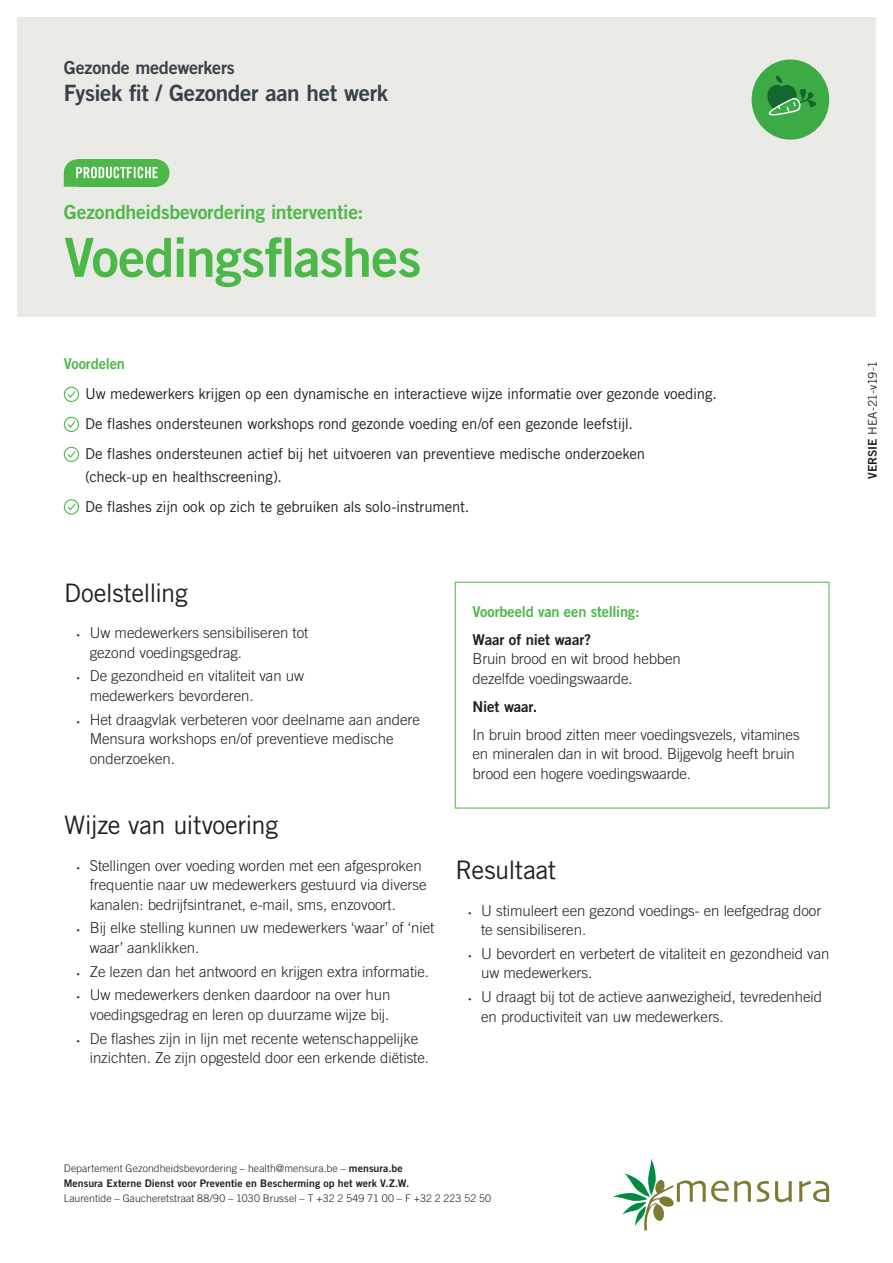
<style>
.page{position:relative;width:893px;height:1263px;background:#fff}
.page>*{position:absolute;margin:0;border:0;box-sizing:border-box;transform-origin:0 0}
.t1{font:54px "Trade Gothic LT Bold Two";letter-spacing:-.02em;color:#4cb848}
.t2{font:25.5px "Trade Gothic LT";letter-spacing:-.025em;color:#231f20}
.t3{font:22.5px "Trade Gothic LT Bold Two";letter-spacing:-.015em;color:#38404a}
.t4{font:19.5px "Trade Gothic LT Bold Two";letter-spacing:-.015em;color:#4cb848}
.t5{font:18px "Trade Gothic LT Bold Two";letter-spacing:-.01em;color:#38404a}
.t6{font:300 15px/19.5px "Trade Gothic LT";letter-spacing:-.005em;color:#231f20}
.t7{font:15px/30px "Trade Gothic LT";letter-spacing:-.01em;color:#231f20}
.t8{font:15px "Trade Gothic LT Bold Two";letter-spacing:-.01em;color:#4cb848}
.t9{font:15px "Trade Gothic LT Bold Two";letter-spacing:-.01em;color:#231f20}
.t10{font:12px "Trade Gothic LT";letter-spacing:-.04em;color:#231f20}
.t11{font:300 10.5px "Trade Gothic LT";letter-spacing:.005em;color:#231f20}
.t12{font:10.5px "Trade Gothic LT Bold Two";letter-spacing:.005em;color:#231f20}
.s1{font-family:"Myriad Pro";font-weight:400;font-size:10.5px}
.s2{font-family:"Trade Gothic LT Bold Two";font-weight:400}
.s3{font-family:"Trade Gothic LT Bold Two"}
</style>
<div class="page">
<svg style="left:757px;top:1181px;width:12px;height:21px"></svg>
<svg style="left:775px;top:1181px;width:17px;height:21px"></svg>
<svg style="left:799px;top:1181px;width:30px;height:21px"></svg>
<svg style="left:613px;top:1158px;width:138px;height:72px"></svg>
<div style="left:17px;top:17px;width:859px;height:299px;background:#eaeae7"></div>
<div style="left:752px;top:60px;width:77px;height:80px;background:#3cab46;border-radius:50%"></div>
<svg style="left:767px;top:75px;width:49px;height:41px"></svg>
<svg style="left:63px;top:386px;width:17px;height:16px"></svg>
<svg style="left:63px;top:416px;width:17px;height:16px"></svg>
<svg style="left:63px;top:446px;width:17px;height:16px"></svg>
<svg style="left:63px;top:499px;width:17px;height:16px"></svg>
<div style="left:455px;top:582px;width:374px;height:226px;border:1px solid #4cb848"></div>
<div style="left:142px;top:159px;width:27px;height:28px;background:#4cb848;border-radius:50%"></div>
<svg style="left:64px;top:159px;width:94px;height:28px;background:#6dc469"></svg>
<p class="t5" style="left:64px;top:57px;width:173px">Gezonde medewerkers</p>
<h3 class="t3" style="left:64px;top:79px;width:326px">Fysiek fit / Gezonder aan het werk</h3>
<h3 class="t4" style="left:64px;top:200px;width:301px">Gezondheidsbevordering interventie:</h3>
<h1 class="t1" style="left:64px;top:224px;width:359px">Voedingsflashes</h1>
<p class="t8" style="left:64px;top:354px;width:63px">Voordelen</p>
<p class="t7" style="left:85px;top:378px;width:633px">Uw medewerkers krijgen op een dynamische en interactieve wijze informatie over gezonde voeding.<br>De flashes ondersteunen workshops rond gezonde voeding en/of een gezonde leefstijl.<br>De flashes ondersteunen actief bij het uitvoeren van preventieve medische onderzoeken</p>
<p class="t7" style="left:85px;top:461px;width:386px">(check-up en healthscreening).<br>De flashes zijn ook op zich te gebruiken als solo-instrument.</p>
<h2 class="t2" style="left:64px;top:577px;width:125px">Doelstelling</h2>
<p class="t6" style="left:90px;top:623px;width:220px;text-indent:-13px"><span class="s1">•</span> Uw medewerkers sensibiliseren tot gezond voedingsgedrag.</p>
<p class="t6" style="left:90px;top:666px;width:216px;text-indent:-13px"><span class="s1">•</span> De gezondheid en vitaliteit van uw medewerkers bevorderen.</p>
<p class="t6" style="left:90px;top:709px;width:332px;text-indent:-13px"><span class="s1">•</span> Het draagvlak verbeteren voor deelname aan andere<br>Mensura workshops en/of preventieve medische onderzoeken.</p>
<h2 class="t2" style="left:64px;top:810px;width:215px">Wijze van uitvoering</h2>
<p class="t6" style="left:90px;top:855px;width:338px;text-indent:-13px"><span class="s1">•</span> Stellingen over voeding worden met een afgesproken frequentie naar uw medewerkers gestuurd via diverse kanalen: bedrijfsintranet, e-mail, sms, enzovoort.</p>
<p class="t6" style="left:90px;top:918px;width:346px;text-indent:-13px"><span class="s1">•</span> Bij elke stelling kunnen uw medewerkers ‘waar’ of ‘niet waar’ aanklikken.</p>
<p class="t6" style="left:77px;top:961px;width:354px"><span class="s1">•</span> Ze lezen dan het antwoord en krijgen extra informatie.</p>
<p class="t6" style="left:77px;top:985px;width:315px;text-align:right"><span class="s1">•</span> Uw medewerkers denken daardoor na over hun voedingsgedrag en leren op duurzame wijze bij.</p>
<p class="t6" style="left:90px;top:1028px;width:341px;text-indent:-13px"><span class="s1">•</span> De flashes zijn in lijn met recente wetenschappelijke inzichten. Ze zijn opgesteld door een erkende diëtiste.</p>
<p class="t8" style="left:473px;top:602px;width:168px">Voorbeeld van een stelling:</p>
<p class="t9" style="left:473px;top:630px;width:120px">Waar of niet waar?</p>
<p class="t6" style="left:473px;top:649px;width:210px">Bruin brood en wit brood hebben dezelfde voedingswaarde.</p>
<p class="t9" style="left:473px;top:697px;width:66px">Niet waar.</p>
<p class="t6" style="left:473px;top:724px;width:329px">In bruin brood zitten meer voedingsvezels, vitamines en mineralen dan in wit brood. Bijgevolg heeft bruin brood een hogere voedingswaarde.</p>
<h2 class="t2" style="left:456px;top:855px;width:102px">Resultaat</h2>
<p class="t6" style="left:481px;top:900px;width:342px;text-indent:-13px"><span class="s1">•</span> U stimuleert een gezond voedings- en leefgedrag door te sensibiliseren.</p>
<p class="t6" style="left:481px;top:943px;width:350px;text-indent:-13px"><span class="s1">•</span> U bevordert en verbetert de vitaliteit en gezondheid van uw medewerkers.</p>
<p class="t6" style="left:481px;top:987px;width:343px;text-indent:-13px"><span class="s1">•</span> U draagt bij tot de actieve aanwezigheid, tevredenheid en productiviteit van uw medewerkers.</p>
<p class="t11" style="left:64px;top:1162px;width:341px">Departement Gezondheidsbevordering – health@mensura.be – <span class="s2">mensura.be</span></p>
<p class="t12" style="left:64px;top:1176px;width:347px">Mensura Externe Dienst voor Preventie en Bescherming op het werk V.Z.W.</p>
<p class="t11" style="left:64px;top:1192px;width:429px">Laurentide – Gaucheretstraat 88/90 – 1030 Brussel – T +32 2 549 71 00 – F +32 2 223 52 50</p>
<p class="t10" style="left:865px;top:479px;width:120px;rotate:-90deg"><span class="s3">VERSIE</span> HEA-21-v19-1</p>
</div>
